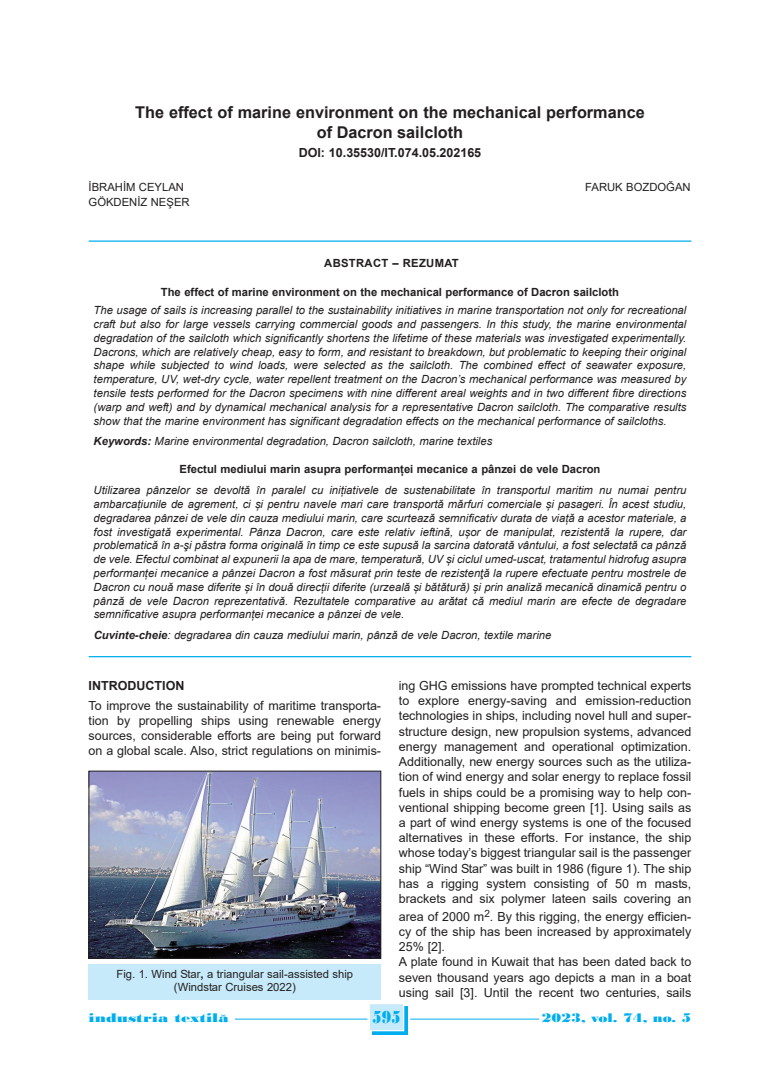
<style>
.page{position:relative;width:780px;height:1088px;background:#fff}
.page>*{position:absolute;margin:0;border:0;box-sizing:border-box;transform-origin:0 0}
.t1{font:18.12px "Bodoni MT Black";color:#00aeef;scale:.8 1}
.t2{font:700 16.25px/19.5px "Arial";color:#231f20;text-align:center}
.t3{font:13.12px "Bodoni MT Black";color:#00aeef;scale:1.3 1}
.t4{font:13.12px "Bodoni MT Black";color:#00aeef;scale:1.14 1}
.t5{font:12.5px/15.2px "Arial";color:#231f20;text-align:justify}
.t6{font:700 12.5px "Arial";color:#231f20}
.t7{font:italic 11.25px/13.8px "Arial";color:#231f20;text-align:justify}
.t8{font:700 11.25px "Arial";color:#231f20}
.t9{font:11.25px/13.5px "Arial";color:#231f20;text-align:center}
.t10{font:700 11.25px "Arial";letter-spacing:.03em;color:#231f20}
.s1{font-weight:700}
.s2{font-size:15px}
</style>
<div class="page">
<svg style="left:372px;top:1006px;width:36px;height:29px"></svg>
<div style="left:370px;top:1004px;width:33px;height:26px;background:#c6eafa"></div>
<hr style="left:225px;top:1019px;width:142px;height:1px;background:#00aeef">
<hr style="left:410px;top:1019px;width:139px;height:1px;background:#00aeef">
<div style="left:89px;top:1012px;width:146px;height:14px;background:#fff"></div>
<div style="left:539px;top:1012px;width:152px;height:14px;background:#fff"></div>
<hr style="left:89px;top:240px;width:602px;height:2px;background:#00aeef">
<hr style="left:89px;top:656px;width:602px;height:1px;background:#00aeef">
<div style="left:89px;top:964px;width:292px;height:35px;background:#c6eafa"></div>
<img style="left:91px;top:773px;width:288px;height:183px">
<div style="left:89px;top:771px;width:292px;height:187px;border:1px solid #231f20"></div>
<h2 class="t2" style="left:135px;top:103px;width:511px">The effect of marine environment on the mechanical performance of Dacron sailcloth</h2>
<p class="t6" style="left:299px;top:146px;width:184px">DOI: 10.35530/IT.074.05.202165</p>
<p class="t9" style="left:89px;top:180px;width:97px">İBRAHİM CEYLAN</p>
<p class="t9" style="left:585px;top:180px;width:107px">FARUK BOZDOĞAN</p>
<p class="t9" style="left:89px;top:195px;width:102px">GÖKDENİZ NEŞER</p>
<p class="t10" style="left:324px;top:256px;width:136px">ABSTRACT – REZUMAT</p>
<p class="t8" style="left:161px;top:286px;width:459px">The effect of marine environment on the mechanical performance of Dacron sailcloth</p>
<p class="t7" style="left:94px;top:303px;width:594px">The usage of sails is increasing parallel to the sustainability initiatives in marine transportation not only for recreational craft but also for large vessels carrying commercial goods and passengers. In this study, the marine environmental degradation of the sailcloth which significantly shortens the lifetime of these materials was investigated experimentally.<br>Dacrons, which are relatively cheap, easy to form, and resistant to breakdown, but problematic to keeping their original shape while subjected to wind loads, were selected as the sailcloth. The combined effect of seawater exposure, temperature, UV, wet-dry cycle, water repellent treatment on the Dacron’s mechanical performance was measured by tensile tests performed for the Dacron specimens with nine different areal weights and in two different fibre directions (warp and weft) and by dynamical mechanical analysis for a representative Dacron sailcloth. The comparative results show that the marine environment has significant degradation effects on the mechanical performance of sailcloths.</p>
<p class="t7" style="left:94px;top:435px;width:400px"><span class="s1">Keywords:</span> Marine environmental degradation, Dacron sailcloth, marine textiles</p>
<p class="t8" style="left:179px;top:463px;width:422px">Efectul mediului marin asupra performanței mecanice a pânzei de vele Dacron</p>
<p class="t7" style="left:94px;top:483px;width:594px">Utilizarea pânzelor se devoltă în paralel cu inițiativele de sustenabilitate în transportul maritim nu numai pentru ambarcațiunile de agrement, ci și pentru navele mari care transportă mărfuri comerciale și pasageri. În acest studiu, degradarea pânzei de vele din cauza mediului marin, care scurtează semnificativ durata de viață a acestor materiale, a fost investigată experimental. Pânza Dacron, care este relativ ieftină, ușor de manipulat, rezistentă la rupere, dar problematică în a-şi păstra forma originală în timp ce este supusă la sarcina datorată vântului, a fost selectată ca pânză de vele. Efectul combinat al expunerii la apa de mare, temperatură, UV și ciclul umed-uscat, tratamentul hidrofug asupra performanței mecanice a pânzei Dacron a fost măsurat prin teste de rezistenţă la rupere efectuate pentru mostrele de Dacron cu nouă mase diferite și în două direcții diferite (urzeală și bătătură) și prin analiză mecanică dinamică pentru o pânză de vele Dacron reprezentativă. Rezultatele comparative au arătat că mediul marin are efecte de degradare semnificative asupra performanței mecanice a pânzei de vele.</p>
<p class="t7" style="left:94px;top:628px;width:459px"><span class="s1">Cuvinte-cheie</span>: degradarea din cauza mediului marin, pânză de vele Dacron, textile marine</p>
<p class="t6" style="left:89px;top:679px;width:97px">INTRODUCTION</p>
<p class="t5" style="left:89px;top:698px;width:294px">To improve the sustainability of maritime transporta&shy;tion by propelling ships using renewable energy sources, considerable efforts are being put forward on a global scale. Also, strict regulations on minimis-</p>
<p class="t9" style="left:116px;top:967px;width:238px">Fig. 1. Wind Star<span class="s1">,</span> a triangular sail-assisted ship (Windstar Cruises 2022)</p>
<p class="t5" style="left:399px;top:678px;width:294px">ing GHG emissions have prompted technical experts to explore energy-saving and emission-reduction technologies in ships, including novel hull and super&shy;structure design, new propulsion systems, advanced energy management and operational optimization.<br>Additionally, new energy sources such as the utiliza&shy;tion of wind energy and solar energy to replace fossil fuels in ships could be a promising way to help con&shy;ventional shipping become green [1]. Using sails as a part of wind energy systems is one of the focused alternatives in these efforts. For instance, the ship whose today’s biggest triangular sail is the passenger ship “Wind Star” was built in 1986 (figure 1). The ship has a rigging system consisting of 50 m masts, brackets and six polymer lateen sails covering an</p>
<p class="t5" style="left:399px;top:909px;width:294px;text-align:left">area of 2000 m<sup>2</sup>. By this rigging, the energy efficien&shy;cy of the ship has been increased by approximately 25% [2].<br>A plate found in Kuwait that has been dated back to seven thousand years ago depicts a man in a boat using sail [3]. Until the recent two centuries, sails</p>
<p class="t3" style="left:89px;top:1010px;width:109px">industria textila<span class="s2">˘</span></p>
<h1 class="t1" style="left:372px;top:1006px;width:37px">595</h1>
<p class="t4" style="left:541px;top:1010px;width:133px">2023, vol. 74, no. 5</p>
</div>
